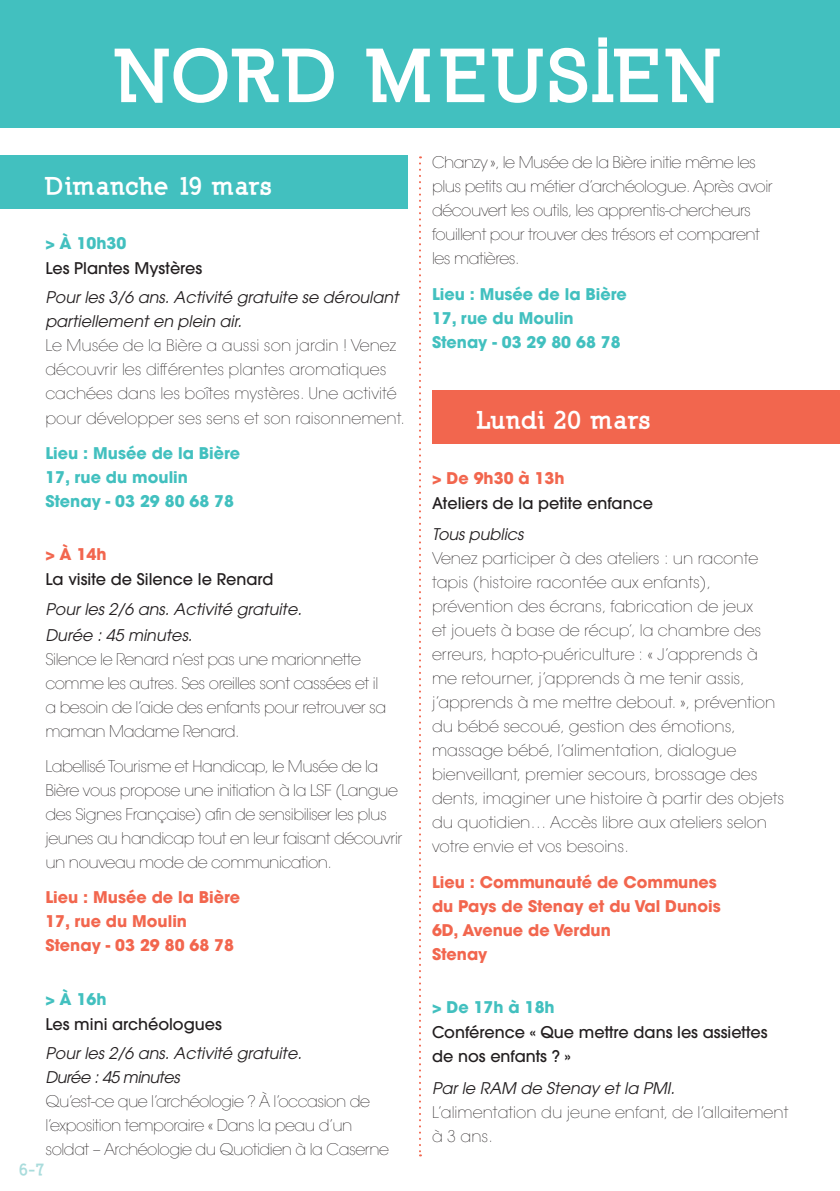
<style>
.page{position:relative;width:840px;height:1191px;background:#fff}
.page>*{position:absolute;margin:0;border:0;box-sizing:border-box;transform-origin:0 0}
.t1{font:900 72px "Nilland";letter-spacing:.05em;color:#fff}
.t2{font:900 24px "Nilland";letter-spacing:.02em;color:#fff}
.t3{font:200 16px/24px "ITC Avant Garde Std";letter-spacing:-.015em;color:#231f20}
.t4{font:italic 16px/24px "ITC Avant Garde Std";color:#231f20}
.t5{font:700 16px/24px "ITC Avant Garde Std";color:#f2664e}
.t6{font:500 16px/24px "ITC Avant Garde Std";color:#231f20}
.t7{font:700 16px/24px "ITC Avant Garde Std";color:#42c0bf}
.t8{font:900 16px "Nilland";color:#a9dcdc}
</style>
<div class="page">
<div style="left:0;top:0;width:839px;height:127px;background:#42c0bf"></div>
<div style="left:0;top:155px;width:408px;height:54px;background:#42c0bf"></div>
<svg style="left:419px;top:156px;width:2px;height:1000px"></svg>
<div style="left:432px;top:390px;width:407px;height:53px;background:#f2664e"></div>
<h1 class="t1" style="left:116px;top:30px;width:608px">NORD MEUSIEN</h1>
<h2 class="t2" style="left:45px;top:170px;width:228px">Dimanche 19 mars</h2>
<p class="t7" style="left:45px;top:231px;width:82px">&gt; À 10h30</p>
<p class="t6" style="left:45px;top:256px;width:158px">Les Plantes Mystères</p>
<p class="t4" style="left:45px;top:285px;width:354px">Pour les 3/6 ans. Activité gratuite se déroulant partiellement en plein air.</p>
<p class="t3" style="left:45px;top:334px;width:361px">Le Musée de la Bière a aussi son jardin ! Venez découvrir les différentes plantes aromatiques cachées dans les boîtes mystères. Une activité pour développer ses sens et son raisonnement.</p>
<p class="t7" style="left:45px;top:441px;width:196px">Lieu : Musée de la Bière<br>17, rue du moulin<br>Stenay - 03 29 80 68 78</p>
<p class="t5" style="left:45px;top:542px;width:63px">&gt; À 14h</p>
<p class="t6" style="left:45px;top:567px;width:229px">La visite de Silence le Renard</p>
<p class="t4" style="left:45px;top:595px;width:258px;line-height:26px">Pour les 2/6 ans. Activité gratuite.<br>Durée : 45 minutes.</p>
<p class="t3" style="left:45px;top:647px;width:342px">Silence le Renard n’est pas une marionnette comme les autres. Ses oreilles sont cassées et il a besoin de l’aide des enfants pour retrouver sa maman Madame Renard.</p>
<p class="t3" style="left:45px;top:754px;width:358px">Labellisé Tourisme et Handicap, le Musée de la Bière vous propose une initiation à la LSF (Langue des Signes Française) afin de sensibiliser les plus jeunes au handicap tout en leur faisant découvrir un nouveau mode de communication.</p>
<p class="t5" style="left:45px;top:885px;width:196px">Lieu : Musée de la Bière<br>17, rue du Moulin<br>Stenay - 03 29 80 68 78</p>
<p class="t7" style="left:45px;top:986px;width:63px">&gt; À 16h</p>
<p class="t6" style="left:45px;top:1011px;width:178px">Les mini archéologues</p>
<p class="t4" style="left:45px;top:1041px;width:258px">Pour les 2/6 ans. Activité gratuite.<br>Durée : 45 minutes</p>
<p class="t3" style="left:45px;top:1089px;width:345px">Qu’est-ce que l’archéologie ? À l’occasion de l’exposition temporaire « Dans la peau d’un soldat – Archéologie du Quotidien à la Caserne</p>
<p class="t8" style="left:19px;top:1159px;width:28px">6-7</p>
<p class="t3" style="left:432px;top:151px;width:342px">Chanzy », le Musée de la Bière initie même les plus petits au métier d’archéologue. Après avoir découvert les outils, les apprentis-chercheurs fouillent pour trouver des trésors et comparent les matières.</p>
<p class="t7" style="left:432px;top:281px;width:196px">Lieu : Musée de la Bière<br>17, rue du Moulin<br>Stenay - 03 29 80 68 78</p>
<h2 class="t2" style="left:477px;top:405px;width:175px">Lundi 20 mars</h2>
<p class="t5" style="left:432px;top:465px;width:134px">&gt; De 9h30 à 13h</p>
<p class="t6" style="left:432px;top:490px;width:222px">Ateliers de la petite enfance</p>
<p class="t4" style="left:432px;top:522px;width:93px">Tous publics</p>
<p class="t3" style="left:432px;top:546px;width:353px">Venez participer à des ateliers : un raconte tapis (histoire racontée aux enfants), prévention des écrans, fabrication de jeux<br>et jouets à base de récup’, la chambre des erreurs, hapto-puériculture : « J’apprends à me retourner, j’apprends à me tenir assis, j’apprends à me mettre debout. », prévention du bébé secoué, gestion des émotions, massage bébé, l’alimentation, dialogue bienveillant, premier secours, brossage des dents, imaginer une histoire à partir des objets du quotidien… Accès libre aux ateliers selon votre envie et vos besoins.</p>
<p class="t5" style="left:432px;top:869px;width:290px">Lieu : Communauté de Communes du Pays de Stenay et du Val Dunois<br>6D, Avenue de Verdun<br>Stenay</p>
<p class="t7" style="left:432px;top:994px;width:124px">&gt; De 17h à 18h</p>
<p class="t6" style="left:432px;top:1019px;width:337px">Conférence « Que mettre dans les assiettes de nos enfants ? »</p>
<p class="t4" style="left:432px;top:1075px;width:244px">Par le RAM de Stenay et la PMI.</p>
<p class="t3" style="left:432px;top:1100px;width:358px">L’alimentation du jeune enfant, de l’allaitement à 3 ans.</p>
</div>
